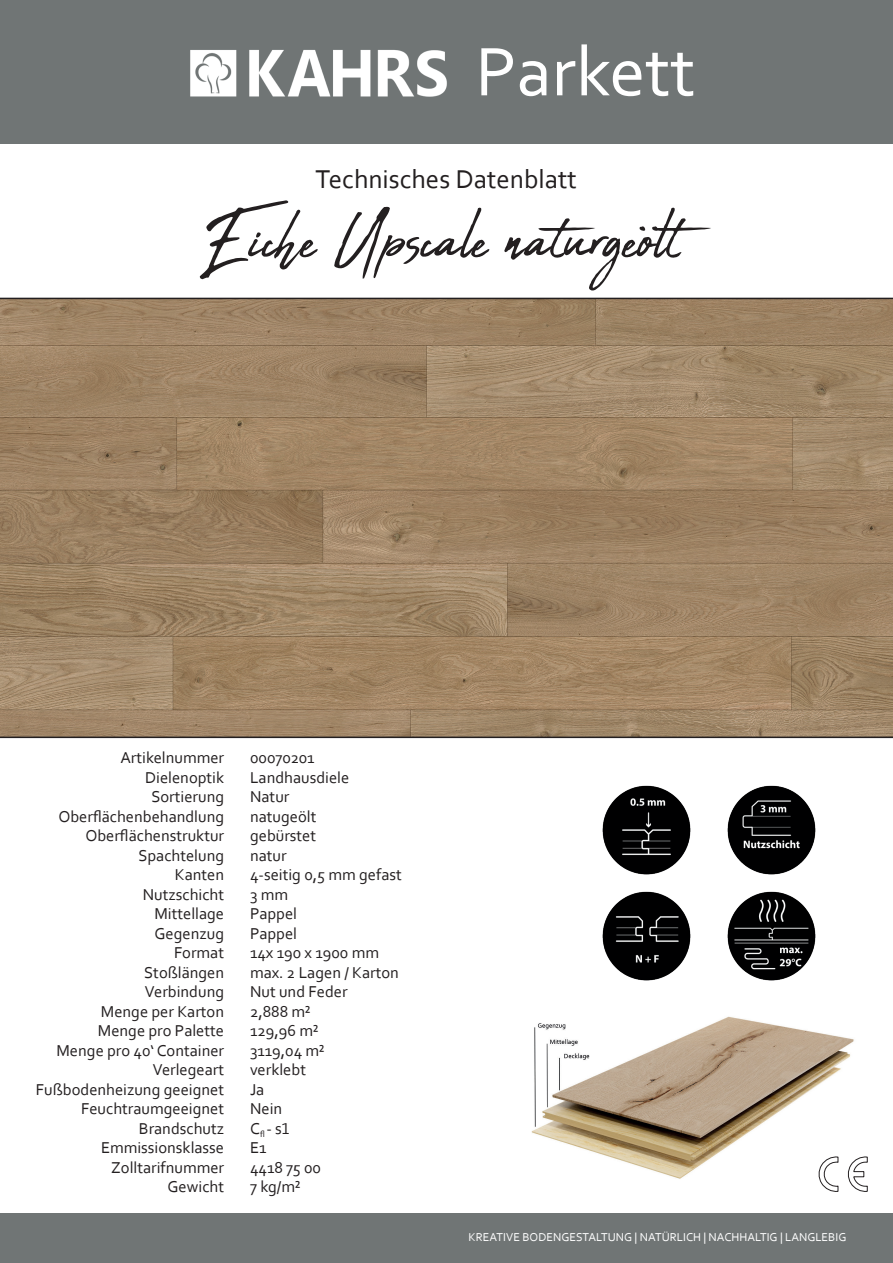
<style>
.page{position:relative;width:893px;height:1263px;background:#fff}
.page>*{position:absolute;margin:0;border:0;box-sizing:border-box;transform-origin:0 0}
.t1{font:90px "Abuget";color:#231f20}
.t2{font:72px "Corbel";color:#fff}
.t3{font:27px "Corbel";color:#231f20}
.t4{font:16.5px/19.5px "Corbel";color:#231f20;text-align:right}
.t5{font:12px "Corbel";color:#fff}
.t6{font:9px "Corbel";color:#231f20}
</style>
<div class="page">
<div style="left:0;top:0;width:893px;height:144px;background:#707575"></div>
<div style="left:0;top:1213px;width:893px;height:50px;background:#707575"></div>
<img style="left:190px;top:49px;width:257px;height:48px">
<img style="left:531px;top:1016px;width:323px;height:172px">
<img style="left:602px;top:785px;width:89px;height:90px">
<img style="left:727px;top:785px;width:89px;height:90px">
<img style="left:727px;top:891px;width:89px;height:90px">
<img style="left:602px;top:891px;width:89px;height:90px">
<svg style="left:0;top:298px;width:893px;height:440px"></svg>
<svg style="left:818px;top:1156px;width:20px;height:36px"></svg>
<svg style="left:847px;top:1156px;width:20px;height:36px"></svg>
<h2 class="t2" style="left:475px;top:27px;width:221px">Parkett</h2>
<h3 class="t3" style="left:315px;top:162px;width:263px">Technisches Datenblatt</h3>
<p class="t1" style="left:201px;top:188px;width:481px">Eiche Upscale naturgeölt</p>
<p class="t4" style="left:36px;top:747px;width:190px">Artikelnummer<br>Dielenoptik<br>Sortierung<br>Oberflächenbehandlung<br>Oberflächenstruktur<br>Spachtelung<br>Kanten<br>Nutzschicht<br>Mittellage<br>Gegenzug<br>Format<br>Stoßlängen<br>Verbindung<br>Menge per Karton<br>Menge pro Palette<br>Menge pro 40‘ Container<br>Verlegeart<br>Fußbodenheizung geeignet<br>Feuchtraumgeeignet<br>Brandschutz<br>Emmissionsklasse<br>Zolltarifnummer<br>Gewicht</p>
<p class="t4" style="left:250px;top:747px;width:66px">00070201</p>
<p class="t4" style="left:250px;top:767px;width:101px">Landhausdiele</p>
<p class="t4" style="left:250px;top:786px;width:41px">Natur</p>
<p class="t4" style="left:250px;top:806px;width:68px">natugeölt</p>
<p class="t4" style="left:250px;top:825px;width:68px">gebürstet</p>
<p class="t4" style="left:250px;top:845px;width:38px">natur</p>
<p class="t4" style="left:250px;top:864px;width:153px">4-seitig 0,5 mm gefast</p>
<p class="t4" style="left:250px;top:884px;width:40px">3 mm</p>
<p class="t4" style="left:250px;top:903px;width:49px">Pappel</p>
<p class="t4" style="left:250px;top:923px;width:49px">Pappel</p>
<p class="t4" style="left:250px;top:942px;width:131px">14x 190 x 1900 mm</p>
<p class="t4" style="left:250px;top:962px;width:150px">max. 2 Lagen / Karton</p>
<p class="t4" style="left:250px;top:981px;width:99px">Nut und Feder</p>
<p class="t4" style="left:250px;top:1001px;width:62px">2,888 m²</p>
<p class="t4" style="left:250px;top:1020px;width:70px">129,96 m²</p>
<p class="t4" style="left:250px;top:1040px;width:76px">3119,04 m²</p>
<p class="t4" style="left:250px;top:1059px;width:58px">verklebt</p>
<p class="t4" style="left:250px;top:1079px;width:16px">Ja</p>
<p class="t4" style="left:250px;top:1098px;width:34px">Nein</p>
<p class="t4" style="left:250px;top:1118px;width:41px">C - s1</p>
<p class="t4" style="left:250px;top:1137px;width:18px">E1</p>
<p class="t4" style="left:250px;top:1157px;width:73px">4418 75 00</p>
<p class="t4" style="left:250px;top:1176px;width:52px">7 kg/m²</p>
<p class="t6" style="left:260px;top:1129px;width:6px">fl</p>
<p class="t5" style="left:469px;top:1229px;width:379px">KREATIVE BODENGESTALTUNG | NATÜRLICH | NACHHALTIG | LANGLEBIG</p>
</div>
